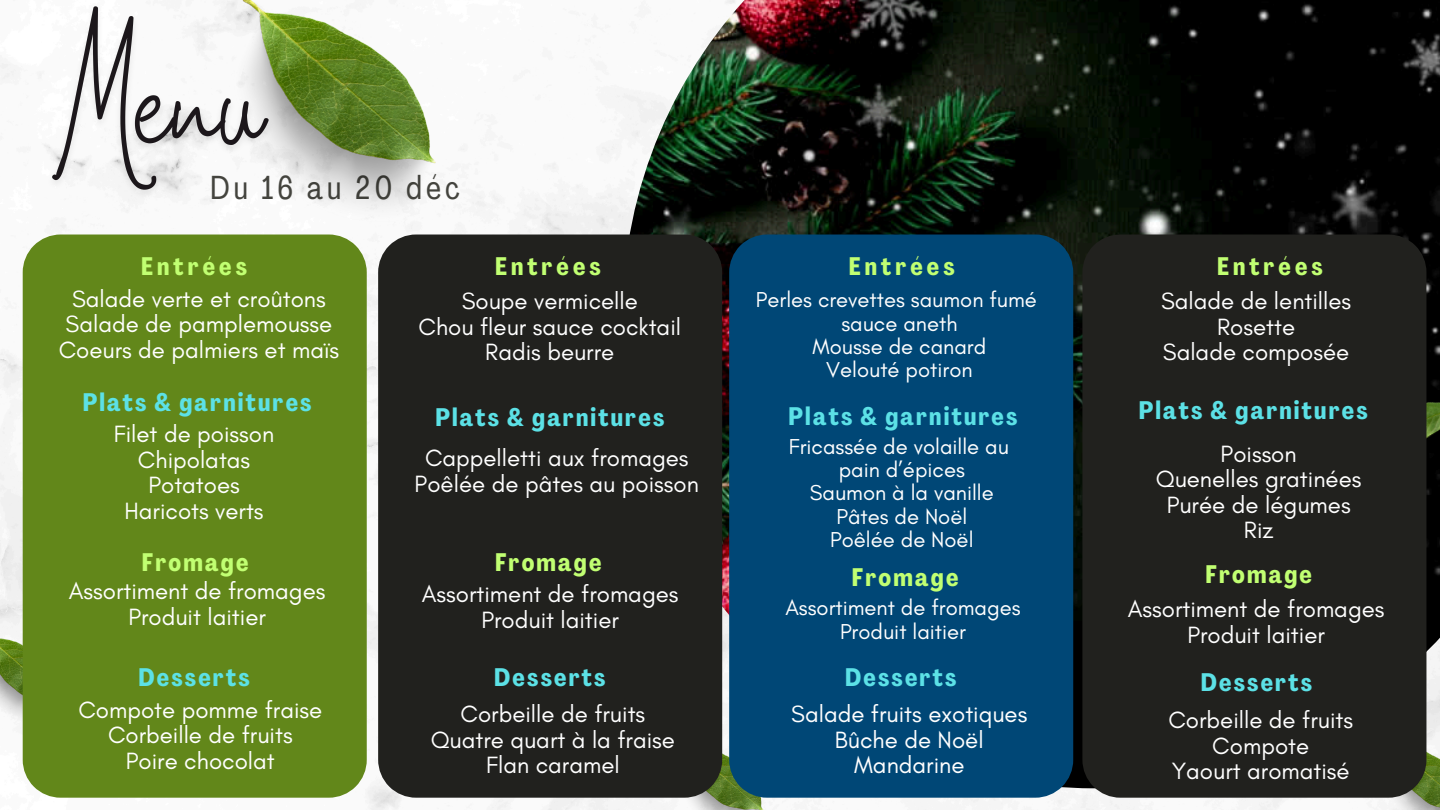
<style>
.page{position:relative;width:1440px;height:810px;background:#fff}
.page>*{position:absolute;margin:0;border:0;box-sizing:border-box;transform-origin:0 0}
.t1{font:32.85px "Agrandir Tight";letter-spacing:.12em;color:#44443e}
.t2{font:700 25px "Agrandir Tight";letter-spacing:.09em;color:#5ce1e6}
.t3{font:700 25px "Agrandir Tight";letter-spacing:.165em;color:#c1ff72}
.t4{font:700 25px "Agrandir Tight";letter-spacing:.09em;color:#c1ff72}
.t5{font:24px/25.5px "Glacial Indifference";color:#fff;text-align:center}
.t6{font:22px "Glacial Indifference";color:#fff}
</style>
<div class="page">
<img style="left:0;top:60px;width:1301px;height:750px">
<img style="left:675px;top:788px;width:88px;height:22px">
<img style="left:1391px;top:788px;width:49px;height:22px">
<img style="left:623px;top:0;width:817px;height:788px">
<img style="left:0;top:631px;width:23px;height:98px">
<img style="left:1426px;top:376px;width:14px;height:104px">
<div style="left:23px;top:235px;width:344px;height:563px;background:#62871a"></div>
<div style="left:378px;top:235px;width:344px;height:563px;background:#21211e"></div>
<div style="left:729px;top:235px;width:344px;height:563px;background:#004776"></div>
<div style="left:1082px;top:235px;width:344px;height:563px;background:#21211e"></div>
<img style="left:42px;top:0;width:239px;height:232px">
<img style="left:231px;top:0;width:204px;height:225px">
<p class="t1" style="left:210px;top:174px;width:252px">Du 16 au 20 déc</p>
<p class="t3" style="left:141px;top:256px;width:107px">Entrées</p>
<p class="t5" style="left:59px;top:285px;width:282px">Salade verte et croûtons<br>Salade de pamplemousse<br>Coeurs de palmiers et maïs</p>
<p class="t2" style="left:83px;top:392px;width:230px">Plats &amp; garnitures</p>
<p class="t5" style="left:114px;top:421px;width:162px">Filet de poisson<br>Chipolatas<br>Potatoes<br>Haricots verts</p>
<p class="t4" style="left:142px;top:552px;width:108px">Fromage</p>
<h4 class="t5" style="left:69px;top:578px;width:258px">Assortiment de fromages<br>Produit laitier</h4>
<p class="t2" style="left:138px;top:667px;width:113px">Desserts</p>
<p class="t5" style="left:78px;top:696px;width:245px">Compote pomme fraise<br>Corbeille de fruits<br>Poire chocolat</p>
<p class="t3" style="left:495px;top:256px;width:107px">Entrées</p>
<p class="t3" style="left:849px;top:256px;width:107px">Entrées</p>
<p class="t5" style="left:419px;top:288px;width:264px">Soupe vermicelle<br>Chou fleur sauce cocktail<br>Radis beurre</p>
<h3 class="t6" style="left:756px;top:286px;width:283px">Perles crevettes saumon fumé</h3>
<h3 class="t6" style="left:841px;top:310px;width:118px">sauce aneth</h3>
<h3 class="t6" style="left:813px;top:333px;width:175px">Mousse de canard</h3>
<h4 class="t6" style="left:826px;top:356px;width:148px">Velouté potiron</h4>
<h4 class="t2" style="left:435px;top:407px;width:230px">Plats &amp; garnitures</h4>
<p class="t2" style="left:789px;top:406px;width:230px">Plats &amp; garnitures</p>
<h3 class="t5" style="left:415px;top:445px;width:286px">Cappelletti aux fromages<br>Poêlée de pâtes au poisson</h3>
<p class="t4" style="left:495px;top:552px;width:108px">Fromage</p>
<h4 class="t5" style="left:422px;top:581px;width:258px">Assortiment de fromages<br>Produit laitier</h4>
<h3 class="t6" style="left:789px;top:433px;width:222px">Fricassée de volaille au</h3>
<h3 class="t6" style="left:839px;top:456px;width:128px">pain d’épices</h3>
<h4 class="t6" style="left:810px;top:479px;width:185px">Saumon à la vanille</h4>
<h3 class="t6" style="left:836px;top:503px;width:132px">Pâtes de Noël</h3>
<h3 class="t6" style="left:830px;top:526px;width:145px">Poêlée de Noël</h3>
<h4 class="t4" style="left:852px;top:567px;width:108px">Fromage</h4>
<h3 class="t6" style="left:785px;top:595px;width:237px">Assortiment de fromages</h3>
<h3 class="t6" style="left:840px;top:618px;width:128px">Produit laitier</h3>
<h4 class="t2" style="left:494px;top:667px;width:113px">Desserts</h4>
<h2 class="t2" style="left:845px;top:667px;width:113px">Desserts</h2>
<h3 class="t5" style="left:431px;top:701px;width:246px">Corbeille de fruits<br>Quatre quart à la fraise<br>Flan caramel</h3>
<h3 class="t5" style="left:791px;top:701px;width:238px">Salade fruits exotiques<br>Bûche de Noël<br>Mandarine</h3>
<h3 class="t3" style="left:1217px;top:256px;width:107px">Entrées</h3>
<h3 class="t5" style="left:1161px;top:288px;width:192px">Salade de lentilles<br>Rosette<br>Salade composée</h3>
<h3 class="t2" style="left:1139px;top:401px;width:230px">Plats &amp; garnitures</h3>
<h3 class="t5" style="left:1156px;top:441px;width:207px">Poisson<br>Quenelles gratinées<br>Purée de légumes<br>Riz</h3>
<h4 class="t4" style="left:1205px;top:564px;width:108px">Fromage</h4>
<h4 class="t5" style="left:1128px;top:596px;width:258px">Assortiment de fromages<br>Produit laitier</h4>
<h4 class="t2" style="left:1201px;top:672px;width:113px">Desserts</h4>
<h4 class="t5" style="left:1168px;top:707px;width:186px">Corbeille de fruits<br>Compote<br>Yaourt aromatisé</h4>
</div>
